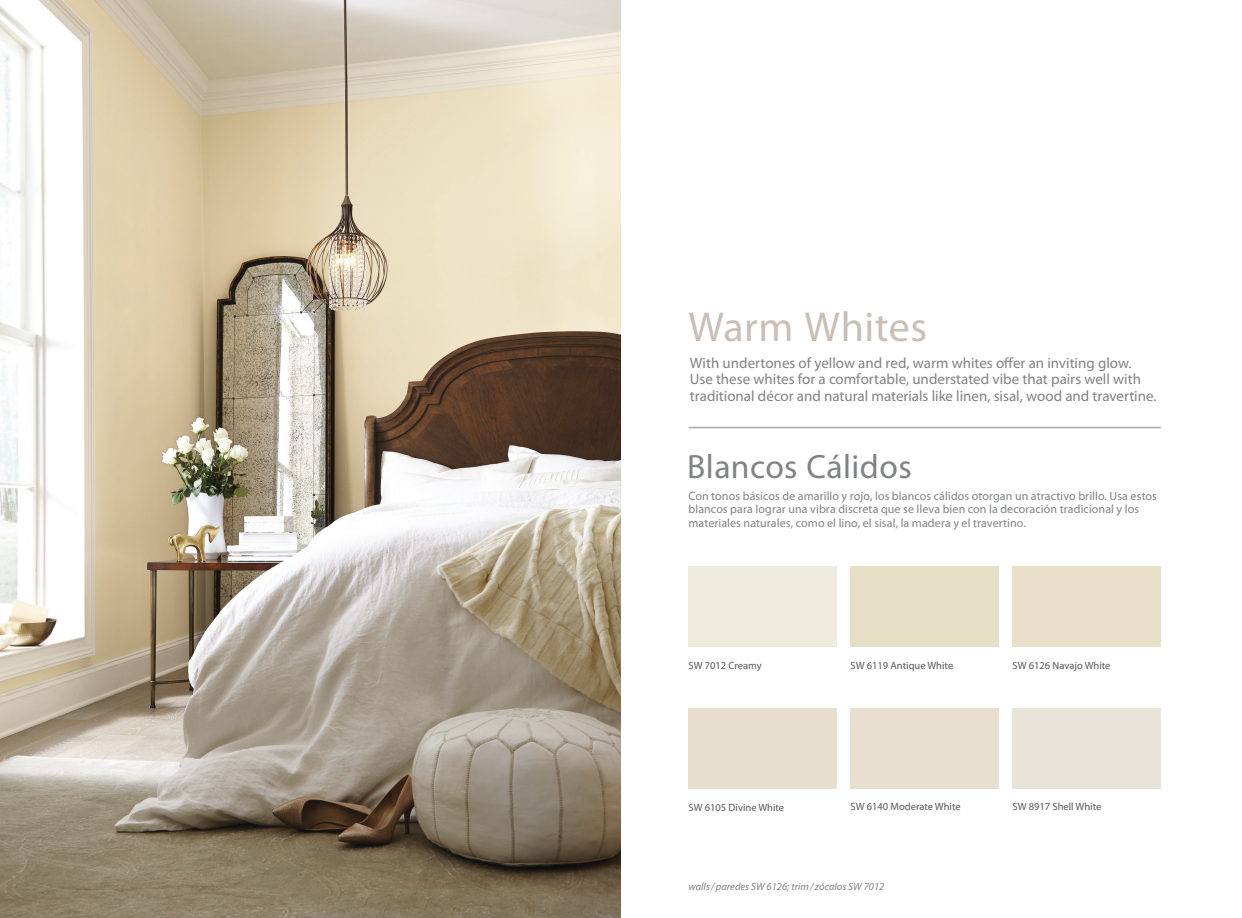
<style>
.page{position:relative;width:1242px;height:918px;background:#fff}
.page>*{position:absolute;margin:0;border:0;box-sizing:border-box;transform-origin:0 0}
.t1{font:42px "Myriad Pro";letter-spacing:.01em;color:#c9bfb4}
.t2{font:33.75px "Myriad Pro";letter-spacing:.01em;color:#808285}
.t3{font:15px/16.5px "Myriad Pro";color:#808285}
.t4{font:12px/13.5px "Myriad Pro";letter-spacing:.005em;color:#808285}
.Paragraph_Style_1{font:10.5px "Myriad Pro";color:#57585a}
.t5{font:italic 10.5px "Myriad Pro";color:#808285}
</style>
<div class="page">
<img style="left:0;top:0;width:621px;height:918px">
<hr style="left:688px;top:427px;width:473px;height:1px;background:#a8a9ad">
<div style="left:688px;top:566px;width:149px;height:81px;background:#efebdd"></div>
<div style="left:850px;top:566px;width:149px;height:81px;background:#e7dec6"></div>
<div style="left:1012px;top:566px;width:149px;height:81px;background:#eadfc8"></div>
<div style="left:688px;top:708px;width:149px;height:81px;background:#e7decd"></div>
<div style="left:850px;top:708px;width:149px;height:81px;background:#e9dfce"></div>
<div style="left:1012px;top:708px;width:149px;height:81px;background:#e8e4d9"></div>
<p class="t1" style="left:688px;top:301px;width:240px">Warm Whites</p>
<p class="t3" style="left:690px;top:354px;width:468px">With undertones of yellow and red, warm whites offer an inviting glow.<br>Use these whites for a comfortable, understated vibe that pairs well with traditional décor and natural materials like linen, sisal, wood and travertine.</p>
<p class="t2" style="left:687px;top:446px;width:226px">Blancos Cálidos</p>
<p class="t4" style="left:688px;top:489px;width:470px">Con tonos básicos de amarillo y rojo, los blancos cálidos otorgan un atractivo brillo. Usa estos blancos para lograr una vibra discreta que se lleva bien con la decoración tradicional y los materiales naturales, como el lino, el sisal, la madera y el travertino.</p>
<p class="Paragraph_Style_1" style="left:688px;top:659px;width:75px">SW 7012 Creamy</p>
<p class="Paragraph_Style_1" style="left:850px;top:659px;width:104px">SW 6119 Antique White</p>
<p class="Paragraph_Style_1" style="left:1012px;top:659px;width:99px">SW 6126 Navajo White</p>
<p class="Paragraph_Style_1" style="left:688px;top:801px;width:97px">SW 6105 Divine White</p>
<p class="Paragraph_Style_1" style="left:850px;top:800px;width:112px">SW 6140 Moderate White</p>
<p class="Paragraph_Style_1" style="left:1012px;top:800px;width:90px">SW 8917 Shell White</p>
<p class="t5" style="left:688px;top:880px;width:197px">walls/paredes SW 6126; trim/ zócalos SW 7012</p>
</div>
